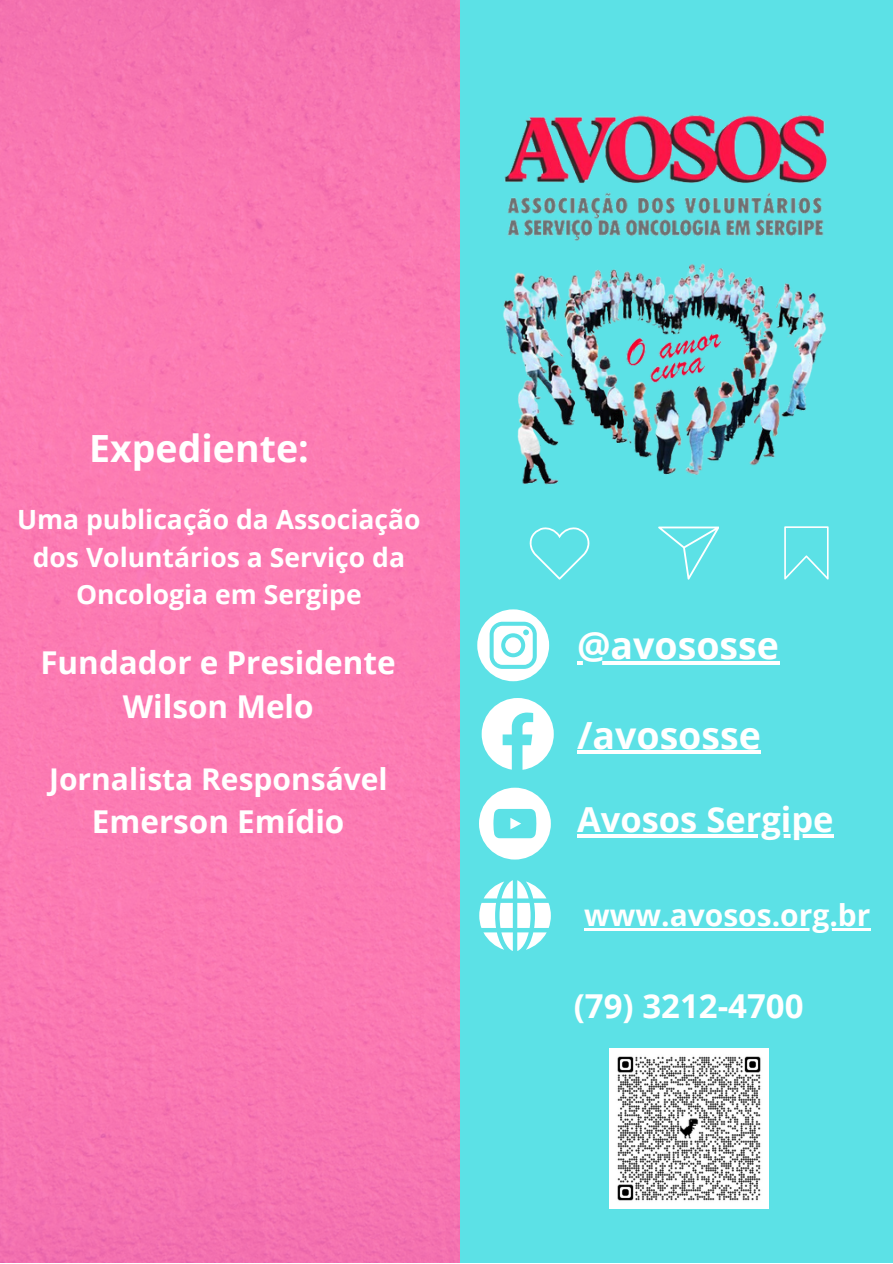
<style>
.page{position:relative;width:893px;height:1264px;background:#fff}
.page>*{position:absolute;margin:0;border:0;box-sizing:border-box;transform-origin:0 0}
.t1{font:700 37.5px "Open Sans";color:#fff}
.t2{font:700 34.5px "Open Sans";color:#fff}
.t3{font:700 33px "Open Sans";color:#fff}
.t4{font:700 31.5px "Open Sans";color:#fff}
.t5{font:700 30px "Open Sans";color:#fff}
.t6{font:700 26.55px "Open Sans";color:#fff}
</style>
<div class="page">
<div style="left:0;top:0;width:460px;height:1262px;background:#fb79b1"></div>
<div style="left:460px;top:0;width:432px;height:1262px;background:#5ce1e6"></div>
<img style="left:503px;top:115px;width:324px;height:370px">
<svg style="left:658px;top:526px;width:60px;height:53px"></svg>
<svg style="left:529px;top:527px;width:61px;height:52px"></svg>
<svg style="left:784px;top:526px;width:44px;height:53px"></svg>
<svg style="left:477px;top:609px;width:72px;height:72px"></svg>
<svg style="left:481px;top:698px;width:72px;height:71px"></svg>
<svg style="left:479px;top:787px;width:72px;height:72px"></svg>
<svg style="left:479px;top:880px;width:72px;height:71px"></svg>
<img style="left:609px;top:1048px;width:159px;height:160px">
<hr style="left:577px;top:661px;width:202px;height:3px;background:#fff">
<hr style="left:577px;top:750px;width:183px;height:4px;background:#fff">
<svg style="left:577px;top:834px;width:256px;height:4px"></svg>
<hr style="left:584px;top:928px;width:286px;height:2px;background:#fff">
<p class="t1" style="left:89px;top:421px;width:221px">Expediente:</p>
<p class="t6" style="left:17px;top:501px;width:405px">Uma publicação da Associação</p>
<p class="t6" style="left:33px;top:538px;width:374px">dos Voluntários a Serviço da</p>
<p class="t6" style="left:76px;top:575px;width:287px">Oncologia em Sergipe</p>
<p class="t4" style="left:40px;top:640px;width:357px">Fundador e Presidente</p>
<p class="t4" style="left:123px;top:684px;width:192px">Wilson Melo</p>
<p class="t5" style="left:49px;top:757px;width:340px">Jornalista Responsável</p>
<p class="t4" style="left:92px;top:799px;width:254px">Emerson Emídio</p>
<p class="t1" style="left:577px;top:618px;width:203px">@avososse</p>
<p class="t1" style="left:577px;top:708px;width:185px">/avososse</p>
<p class="t2" style="left:577px;top:795px;width:258px">Avosos Sergipe</p>
<p class="t5" style="left:584px;top:894px;width:288px">www.avosos.org.br</p>
<p class="t3" style="left:573px;top:983px;width:231px">(79) 3212-4700</p>
</div>
